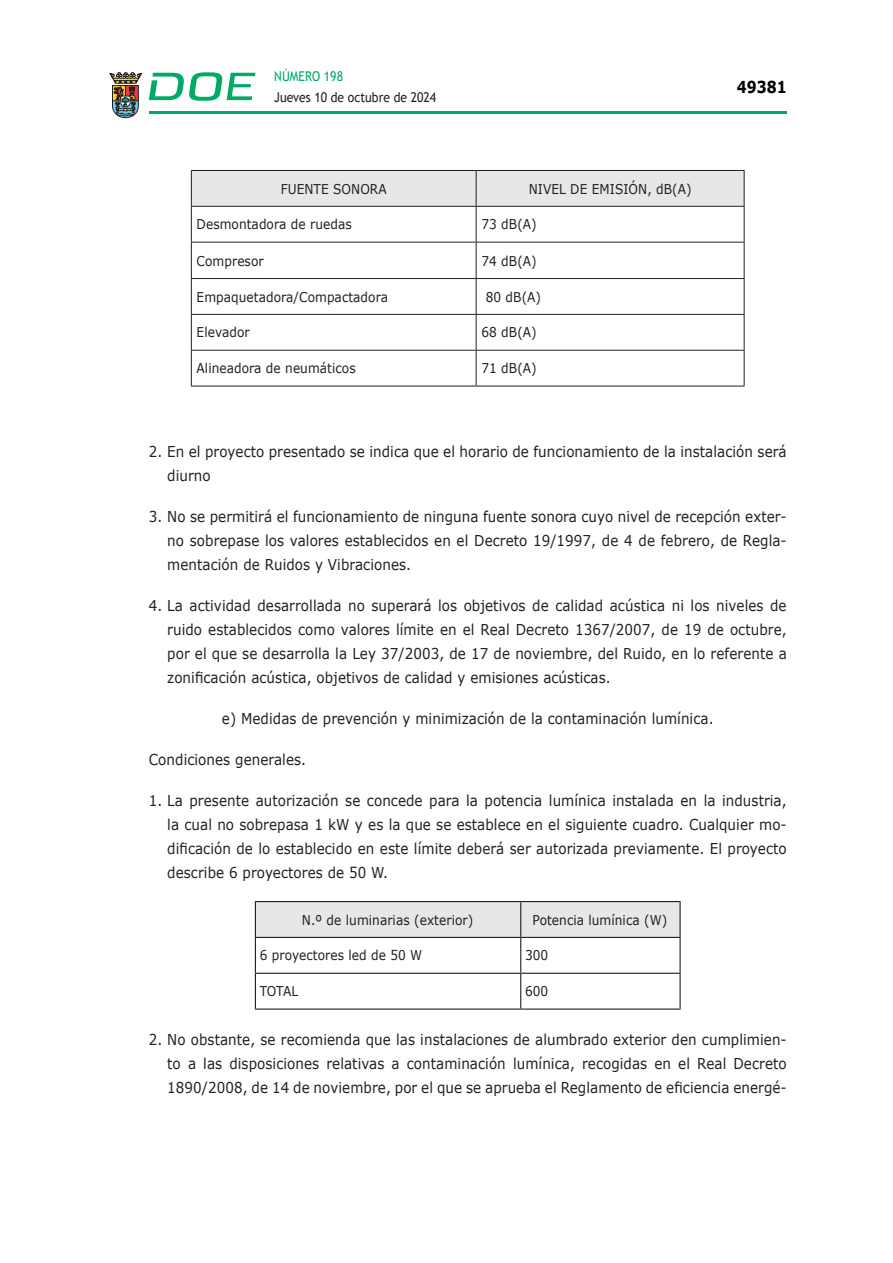
<style>
.page{position:relative;width:893px;height:1263px;background:#fff}
.page>*{position:absolute;margin:0;border:0;box-sizing:border-box;transform-origin:0 0}
.t1{font:700 16.5px "Verdana";color:#000;scale:.85 1}
.CUERPO_DE_TEXTO{font:15px/24px "Verdana";letter-spacing:.005em;color:#231f20;text-align:justify;scale:.9 1}
.CUERPO_DE_TEXTO-2{font:13.5px "Verdana";letter-spacing:.005em;color:#231f20;scale:.9 1}
.TABLATITULO{font:13.5px "Verdana";letter-spacing:.005em;color:#231f20;scale:.9 1}
.t2{font:13.5px "Trebuchet MS";color:#231f20;scale:.9 1}
.t3{font:13.5px "Trebuchet MS";color:#00ab67;scale:.9 1}
</style>
<div class="page">
<hr style="left:149px;top:111px;width:638px;height:3px;background:#00ab66">
<svg style="left:109px;top:72px;width:33px;height:46px"></svg>
<svg style="left:149px;top:72px;width:106px;height:29px"></svg>
<div style="left:192px;top:171px;width:552px;height:35px;background:#e6e7e9"></div>
<hr style="left:191px;top:170px;width:285px;height:1px;background:#231f20">
<hr style="left:191px;top:171px;width:1px;height:35px;background:#231f20">
<hr style="left:476px;top:170px;width:268px;height:1px;background:#231f20">
<hr style="left:476px;top:171px;width:1px;height:35px;background:#231f20">
<hr style="left:744px;top:171px;width:1px;height:35px;background:#231f20">
<hr style="left:191px;top:206px;width:285px;height:1px;background:#231f20">
<hr style="left:191px;top:207px;width:1px;height:35px;background:#231f20">
<hr style="left:476px;top:206px;width:268px;height:1px;background:#231f20">
<hr style="left:476px;top:207px;width:1px;height:35px;background:#231f20">
<hr style="left:744px;top:207px;width:1px;height:35px;background:#231f20">
<hr style="left:191px;top:242px;width:285px;height:1px;background:#231f20">
<hr style="left:191px;top:242px;width:1px;height:36px;background:#231f20">
<hr style="left:476px;top:242px;width:268px;height:1px;background:#231f20">
<hr style="left:476px;top:242px;width:1px;height:36px;background:#231f20">
<hr style="left:744px;top:242px;width:1px;height:36px;background:#231f20">
<hr style="left:191px;top:278px;width:285px;height:1px;background:#231f20">
<hr style="left:191px;top:279px;width:1px;height:35px;background:#231f20">
<hr style="left:476px;top:278px;width:268px;height:1px;background:#231f20">
<hr style="left:476px;top:279px;width:1px;height:35px;background:#231f20">
<hr style="left:744px;top:279px;width:1px;height:35px;background:#231f20">
<hr style="left:191px;top:314px;width:285px;height:1px;background:#231f20">
<hr style="left:191px;top:315px;width:1px;height:35px;background:#231f20">
<hr style="left:476px;top:314px;width:268px;height:1px;background:#231f20">
<hr style="left:476px;top:315px;width:1px;height:35px;background:#231f20">
<hr style="left:744px;top:315px;width:1px;height:35px;background:#231f20">
<hr style="left:191px;top:350px;width:285px;height:1px;background:#231f20">
<hr style="left:191px;top:351px;width:1px;height:35px;background:#231f20">
<hr style="left:476px;top:350px;width:268px;height:1px;background:#231f20">
<hr style="left:476px;top:351px;width:1px;height:35px;background:#231f20">
<hr style="left:744px;top:351px;width:1px;height:35px;background:#231f20">
<hr style="left:191px;top:386px;width:285px;height:1px;background:#231f20">
<hr style="left:476px;top:386px;width:268px;height:1px;background:#231f20">
<div style="left:256px;top:902px;width:423px;height:35px;background:#e6e7e9"></div>
<hr style="left:679px;top:902px;width:2px;height:35px;background:#231f20">
<hr style="left:679px;top:938px;width:2px;height:35px;background:#231f20">
<hr style="left:255px;top:901px;width:266px;height:1px;background:#231f20">
<hr style="left:521px;top:901px;width:160px;height:1px;background:#231f20">
<hr style="left:255px;top:937px;width:266px;height:1px;background:#231f20">
<hr style="left:521px;top:937px;width:160px;height:1px;background:#231f20">
<hr style="left:255px;top:973px;width:266px;height:1px;background:#231f20">
<hr style="left:521px;top:973px;width:160px;height:1px;background:#231f20">
<hr style="left:255px;top:1008px;width:266px;height:2px;background:#231f20">
<hr style="left:521px;top:1008px;width:160px;height:2px;background:#231f20">
<hr style="left:255px;top:902px;width:1px;height:35px;background:#231f20">
<hr style="left:520px;top:902px;width:1px;height:35px;background:#231f20">
<hr style="left:255px;top:938px;width:1px;height:35px;background:#231f20">
<hr style="left:520px;top:938px;width:1px;height:35px;background:#231f20">
<hr style="left:255px;top:974px;width:1px;height:34px;background:#231f20">
<hr style="left:520px;top:974px;width:1px;height:34px;background:#231f20">
<hr style="left:679px;top:974px;width:2px;height:34px;background:#231f20">
<p class="t3" style="left:274px;top:67px;width:78px">NÚMERO 198</p>
<p class="t2" style="left:274px;top:88px;width:181px">Jueves 10 de octubre de 2024</p>
<p class="CUERPO_DE_TEXTO-2" style="left:281px;top:179px;width:119px">FUENTE SONORA</p>
<p class="CUERPO_DE_TEXTO-2" style="left:529px;top:179px;width:183px">NIVEL DE EMISIÓN, dB(A)</p>
<p class="CUERPO_DE_TEXTO-2" style="left:197px;top:215px;width:174px">Desmontadora de ruedas</p>
<p class="CUERPO_DE_TEXTO-2" style="left:481px;top:215px;width:63px">73 dB(A)</p>
<p class="CUERPO_DE_TEXTO-2" style="left:197px;top:251px;width:76px">Compresor</p>
<p class="CUERPO_DE_TEXTO-2" style="left:481px;top:251px;width:63px">74 dB(A)</p>
<p class="CUERPO_DE_TEXTO-2" style="left:197px;top:287px;width:214px">Empaquetadora/Compactadora</p>
<p class="CUERPO_DE_TEXTO-2" style="left:486px;top:287px;width:63px">80 dB(A)</p>
<p class="CUERPO_DE_TEXTO-2" style="left:197px;top:323px;width:60px">Elevador</p>
<p class="CUERPO_DE_TEXTO-2" style="left:481px;top:323px;width:63px">68 dB(A)</p>
<p class="CUERPO_DE_TEXTO-2" style="left:197px;top:359px;width:178px">Alineadora de neumáticos</p>
<p class="CUERPO_DE_TEXTO-2" style="left:481px;top:359px;width:63px">71 dB(A)</p>
<p class="t1" style="left:737px;top:75px;width:60px">49381</p>
<p class="CUERPO_DE_TEXTO" style="left:167px;top:439px;width:690px;text-indent:-18px">2. En el proyecto presentado se indica que el horario de funcionamiento de la instalación será diurno</p>
<p class="CUERPO_DE_TEXTO" style="left:167px;top:504px;width:690px;text-indent:-18px">3. No se permitirá el funcionamiento de ninguna fuente sonora cuyo nivel de recepción exter&shy;no sobrepase los valores establecidos en el Decreto 19/1997, de 4 de febrero, de Regla&shy;mentación de Ruidos y Vibraciones.</p>
<p class="CUERPO_DE_TEXTO" style="left:167px;top:593px;width:690px;text-indent:-18px">4. La actividad desarrollada no superará los objetivos de calidad acústica ni los niveles de ruido establecidos como valores límite en el Real Decreto 1367/2007, de 19 de octubre, por el que se desarrolla la Ley 37/2003, de 17 de noviembre, del Ruido, en lo referente a zonificación acústica, objetivos de calidad y emisiones acústicas.</p>
<p class="CUERPO_DE_TEXTO" style="left:222px;top:706px;width:548px">e) Medidas de prevención y minimización de la contaminación lumínica.</p>
<p class="CUERPO_DE_TEXTO" style="left:149px;top:747px;width:176px">Condiciones generales.</p>
<p class="CUERPO_DE_TEXTO" style="left:167px;top:788px;width:690px;text-indent:-18px">1. La presente autorización se concede para la potencia lumínica instalada en la industria, la cual no sobrepasa 1 kW y es la que se establece en el siguiente cuadro. Cualquier mo&shy;dificación de lo establecido en este límite deberá ser autorizada previamente. El proyecto describe 6 proyectores de 50 W.</p>
<p class="TABLATITULO" style="left:302px;top:910px;width:192px">N.º de luminarias (exterior)</p>
<p class="TABLATITULO" style="left:533px;top:910px;width:151px">Potencia lumínica (W)</p>
<p class="CUERPO_DE_TEXTO-2" style="left:260px;top:946px;width:182px">6 proyectores led de 50 W</p>
<p class="CUERPO_DE_TEXTO-2" style="left:525px;top:946px;width:27px">300</p>
<p class="CUERPO_DE_TEXTO-2" style="left:260px;top:982px;width:44px">TOTAL</p>
<p class="CUERPO_DE_TEXTO-2" style="left:525px;top:982px;width:27px">600</p>
<p class="CUERPO_DE_TEXTO" style="left:167px;top:1027px;width:690px;text-indent:-18px">2. No obstante, se recomienda que las instalaciones de alumbrado exterior den cumplimien&shy;to a las disposiciones relativas a contaminación lumínica, recogidas en el Real Decreto 1890/2008, de 14 de noviembre, por el que se aprueba el Reglamento de eficiencia energé-</p>
</div>
